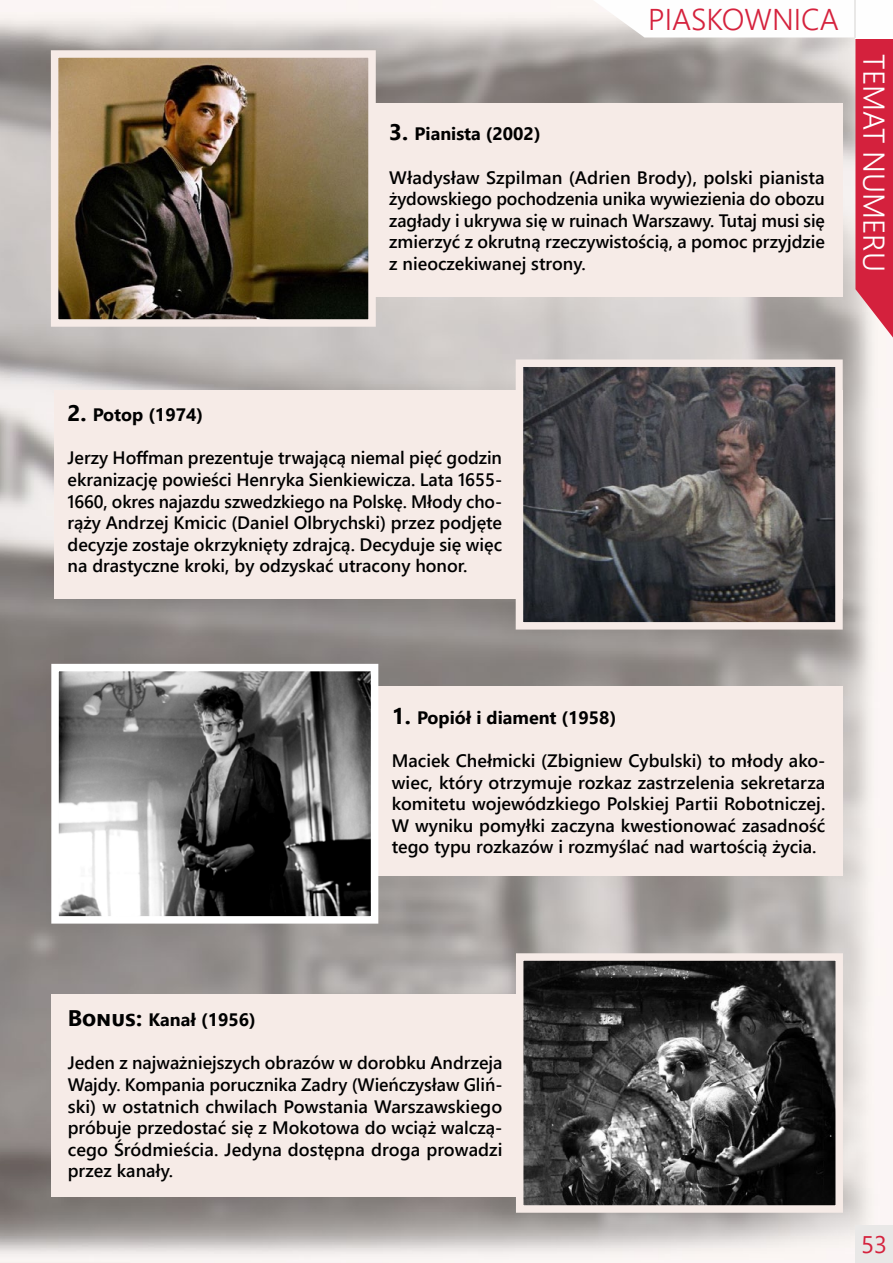
<style>
.page{position:relative;width:893px;height:1263px;background:#fff}
.page>*{position:absolute;margin:0;border:0;box-sizing:border-box;transform-origin:0 0}
.t1{font:300 30px "Segoe UI";color:#d5223d}
.t2{font:300 30px "Segoe UI";color:#fff}
.t3{font:24px "Segoe UI";color:#d5223d}
.t4{font:600 18px/21.6px "Segoe UI";color:#000;text-align:justify}
.t5{font:700 18px "Segoe UI";color:#000}
.s1{font-size:22.5px}
</style>
<div class="page">
<img style="left:2px;top:0;width:885px;height:1263px">
<img style="left:0;top:12px;width:2px;height:1251px">
<div style="left:61px;top:103px;width:782px;height:194px;background:#f6ebe7"></div>
<img style="left:47px;top:47px;width:332px;height:283px">
<div style="left:54px;top:390px;width:789px;height:208px;background:#f6ebe7"></div>
<svg style="left:512px;top:356px;width:334px;height:277px"></svg>
<div style="left:72px;top:687px;width:771px;height:189px;background:#f6ebe7"></div>
<svg style="left:48px;top:660px;width:334px;height:267px"></svg>
<div style="left:51px;top:994px;width:781px;height:203px;background:#f6ebe7"></div>
<svg style="left:512px;top:949px;width:335px;height:267px"></svg>
<svg style="left:593px;top:0;width:300px;height:338px"></svg>
<div style="left:855px;top:1225px;width:38px;height:38px;background:#e9e8e7"></div>
<hr style="left:855px;top:37px;width:38px;height:1px;background:#fff">
<hr style="left:855px;top:0;width:1px;height:38px;background:#e9e8e7">
<h1 class="t1" style="left:648px;top:-9px;width:192px">PIASKOWNICA</h1>
<p class="t5" style="left:389px;top:117px;width:153px"><span class="s1">3.</span> Pianista (2002)</p>
<p class="t4" style="left:389px;top:165px;width:437px">Władysław Szpilman (Adrien Brody), polski pianista żydowskiego pochodzenia unika wywiezienia do obozu zagłady i ukrywa się w ruinach Warszawy. Tutaj musi się zmierzyć z okrutną rzeczywistością, a pomoc przyjdzie z nieoczekiwanej strony.</p>
<h1 class="t2" style="left:902px;top:54px;width:219px;rotate:90deg">TEMAT NUMERU</h1>
<p class="t5" style="left:68px;top:398px;width:137px"><span class="s1">2.</span> Potop (1974)</p>
<p class="t4" style="left:68px;top:446px;width:436px">Jerzy Hoffman prezentuje trwającą niemal pięć godzin ekranizację powieści Henryka Sienkiewicza. Lata 1655- 1660, okres najazdu szwedzkiego na Polskę. Młody cho&shy;rąży Andrzej Kmicic (Daniel Olbrychski) przez podjęte decyzje zostaje okrzyknięty zdrajcą. Decyduje się więc na drastyczne kroki, by odzyskać utracony honor.</p>
<p class="t5" style="left:392px;top:700px;width:226px"><span class="s1">1.</span> Popiół i diament (1958)</p>
<p class="t4" style="left:392px;top:748px;width:435px">Maciek Chełmicki (Zbigniew Cybulski) to młody ako&shy;wiec, który otrzymuje rozkaz zastrzelenia sekretarza komitetu wojewódzkiego Polskiej Partii Robotniczej.<br>W wyniku pomyłki zaczyna kwestionować zasadność tego typu rozkazów i rozmyślać nad wartością życia.</p>
<p class="t5" style="left:68px;top:1003px;width:189px"><span class="s1">Bonus:</span> Kanał (1956)</p>
<p class="t4" style="left:68px;top:1051px;width:436px">Jeden z najważniejszych obrazów w dorobku Andrzeja Wajdy. Kompania porucznika Zadry (Wieńczysław Gliń&shy;ski) w ostatnich chwilach Powstania Warszawskiego próbuje przedostać się z Mokotowa do wciąż walczą&shy;cego Śródmieścia. Jedyna dostępna droga prowadzi przez kanały.</p>
<h2 class="t3" style="left:861px;top:1222px;width:27px">53</h2>
</div>
